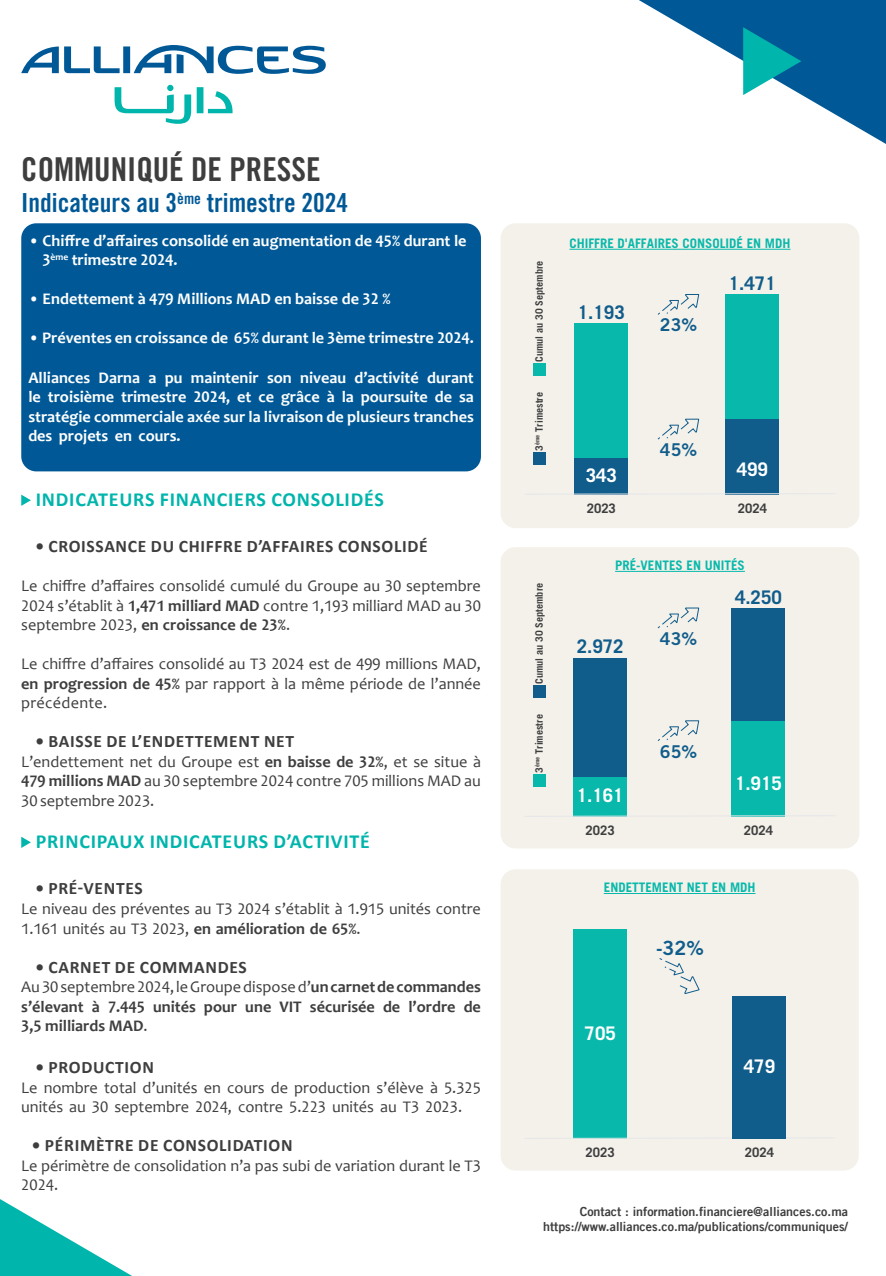
<style>
.page{position:relative;width:886px;height:1276px;background:#fff}
.page>*{position:absolute;margin:0;border:0;box-sizing:border-box;transform-origin:0 0}
.t1{font:32.88px "Trade Gothic LT Std Bd Cn 20";color:#3e3e3f}
.t2{font:26.25px "Trade Gothic LT Std Bd Cn 20";color:#005996}
.t3{font:700 20px "Calibri";letter-spacing:.04em;color:#00b5ac}
.t4{font:19.62px "Trade Gothic LT Std Bd 2";color:#105c8b}
.t5{font:700 18.75px "Trade Gothic LT Std";color:#fff}
.t6{font:700 18.75px "Trade Gothic LT Std";color:#105c8b}
.t7{font:17.62px "Trade Gothic LT Std Bd 2";color:#105c8b}
.t8{font:700 17.5px "Calibri";letter-spacing:.04em;color:#3e3e3f}
.t9{font:16.25px/19.5px "Candara";color:#3e3e3f}
.t10{font:700 16.25px/19.5px "Candara";color:#fff}
.t11{font:700 16.25px "Candara";color:#3e3e3f}
.t12{font:15.25px "Trade Gothic LT Std Bd Cn 20";color:#005996}
.t13{font:700 13.12px "Trade Gothic LT Std";color:#08b9ab}
.t14{font:700 13.12px "Trade Gothic LT Std";color:#3e3e3f}
.t15{font:12.5px "Trade Gothic LT Bold Two";color:#3e3e3f}
.t16{font:700 10.25px "Trade Gothic LT Std";color:#3e3e3f}
.t17{font:700 9.5px "Candara";color:#fff}
.t18{font:700 6px "Trade Gothic LT Std";color:#3e3e3f}
.s1{font-weight:700}
.s2{font-weight:400}
</style>
<div class="page">
<svg style="left:0;top:1199px;width:132px;height:77px"></svg>
<svg style="left:639px;top:0;width:247px;height:144px"></svg>
<svg style="left:21px;top:494px;width:10px;height:12px"></svg>
<svg style="left:21px;top:836px;width:10px;height:12px"></svg>
<div style="left:21px;top:223px;width:460px;height:248px;background:#005996;border-radius:15px"></div>
<div style="left:500px;top:223px;width:359px;height:305px;background:#f4f1ea;border-radius:15px"></div>
<div style="left:575px;top:323px;width:53px;height:135px;background:#08b9ab"></div>
<div style="left:575px;top:458px;width:53px;height:36px;background:#105c8b"></div>
<div style="left:726px;top:294px;width:53px;height:151px;background:#08b9ab"></div>
<div style="left:726px;top:419px;width:53px;height:75px;background:#105c8b"></div>
<hr style="left:569px;top:249px;width:221px;height:1px;background:#08b9ab">
<svg style="left:525px;top:492px;width:310px;height:3px"></svg>
<svg style="left:657px;top:294px;width:42px;height:21px"></svg>
<svg style="left:657px;top:418px;width:42px;height:22px"></svg>
<div style="left:533px;top:452px;width:13px;height:13px;background:#105c8b"></div>
<div style="left:533px;top:363px;width:13px;height:13px;background:#08b9ab"></div>
<div style="left:500px;top:869px;width:359px;height:301px;background:#f4f1ea;border-radius:15px"></div>
<div style="left:574px;top:929px;width:53px;height:209px;background:#08b9ab"></div>
<svg style="left:524px;top:1136px;width:262px;height:3px"></svg>
<div style="left:733px;top:996px;width:53px;height:142px;background:#105c8b"></div>
<hr style="left:604px;top:893px;width:151px;height:1px;background:#08b9ab">
<svg style="left:659px;top:958px;width:41px;height:36px"></svg>
<div style="left:500px;top:547px;width:359px;height:301px;background:#f4f1ea;border-radius:15px"></div>
<div style="left:574px;top:658px;width:53px;height:119px;background:#105c8b"></div>
<div style="left:574px;top:777px;width:53px;height:39px;background:#08b9ab"></div>
<svg style="left:657px;top:607px;width:42px;height:22px"></svg>
<svg style="left:657px;top:720px;width:42px;height:21px"></svg>
<div style="left:732px;top:608px;width:53px;height:143px;background:#105c8b"></div>
<div style="left:732px;top:721px;width:53px;height:95px;background:#08b9ab"></div>
<hr style="left:615px;top:571px;width:130px;height:1px;background:#08b9ab">
<svg style="left:525px;top:814px;width:310px;height:3px"></svg>
<div style="left:533px;top:774px;width:13px;height:13px;background:#08b9ab"></div>
<div style="left:533px;top:685px;width:13px;height:13px;background:#105c8b"></div>
<div style="left:123px;top:46px;width:7px;height:27px;background:#005996"></div>
<svg style="left:134px;top:45px;width:192px;height:29px"></svg>
<svg style="left:21px;top:46px;width:99px;height:27px"></svg>
<div style="left:197px;top:87px;width:6px;height:26px;background:#00b5ac"></div>
<svg style="left:208px;top:91px;width:25px;height:22px"></svg>
<svg style="left:115px;top:85px;width:76px;height:39px"></svg>
<p class="t1" style="left:21px;top:149px;width:301px">COMMUNIQUÉ DE PRESSE</p>
<p class="t2" style="left:207px;top:187px;width:143px">trimestre 2024</p>
<p class="t12" style="left:177px;top:189px;width:25px">ème</p>
<p class="t2" style="left:21px;top:187px;width:157px">Indicateurs au 3</p>
<p class="t10" style="left:28px;top:231px;width:440px">• Chiffre ’d affaires consolidé en augmentation de 45% durant le</p>
<p class="t10" style="left:72px;top:250px;width:107px">trimestre 2024.</p>
<p class="t17" style="left:51px;top:251px;width:19px">ème</p>
<p class="t10" style="left:42px;top:250px;width:10px">3</p>
<p class="t10" style="left:28px;top:289px;width:364px">• Endettement à 479 Millions MAD en baisse de 32 %</p>
<p class="t10" style="left:28px;top:328px;width:447px">• Préventes en croissance de 65% durant le 3ème trimestre 2024.</p>
<p class="t10" style="left:427px;top:367px;width:48px">durant</p>
<p class="t10" style="left:354px;top:367px;width:66px">’d activité</p>
<p class="t10" style="left:28px;top:367px;width:447px">Alliances<br>le troisième trimestre 2024, et ce grâce à la poursuite de sa stratégie commerciale axée sur la livraison de plusieurs tranches des projets en cours.</p>
<p class="t10" style="left:191px;top:367px;width:69px">maintenir</p>
<p class="t10" style="left:300px;top:367px;width:48px">niveau</p>
<p class="t10" style="left:99px;top:367px;width:43px">Darna</p>
<p class="t10" style="left:267px;top:367px;width:26px">son</p>
<p class="t10" style="left:148px;top:367px;width:9px">a</p>
<p class="t10" style="left:165px;top:367px;width:19px">pu</p>
<p class="t3" style="left:36px;top:486px;width:350px">INDICATEURS FINANCIERS CONSOLIDÉS</p>
<p class="t8" style="left:35px;top:535px;width:394px">• CROISSANCE DU CHIFFRE D’AFFAIRES CONSOLIDÉ</p>
<p class="t9" style="left:21px;top:576px;width:461px;text-align:justify">Le chiffre ’d affaires consolidé cumulé du Groupe au 30 septembre 2024 ’s établit à <span class="s1">1,471 milliard MAD</span> contre 1,193 milliard MAD au 30 septembre 2023, <span class="s1">en croissance de 23%</span>.</p>
<p class="t9" style="left:21px;top:654px;width:461px;text-align:justify">Le chiffre ’d affaires consolidé au 3T 2024 est de 499 millions MAD, <span class="s1">en progression de 45%</span> par rapport laà même période de ’l année précédente.</p>
<p class="t8" style="left:35px;top:730px;width:260px">• BAISSE DE ’L ENDETTEMENT NET</p>
<p class="t9" style="left:21px;top:752px;width:461px">’L endettement net du Groupe est <span class="s1">en baisse de 32%</span>, et se situe à</p>
<p class="t9" style="left:21px;top:771px;width:461px"><span class="s1">479 millions MAD</span> au 30 septembre 2024 contre 705 millions MAD au<br>30septembre2023.</p>
<p class="t3" style="left:36px;top:828px;width:336px">PRINCIPAUX INDICATEURS D’ACTIVITÉ</p>
<p class="t8" style="left:35px;top:877px;width:109px">• PRÉ-VENTES</p>
<p class="t9" style="left:21px;top:899px;width:461px">Le niveau des préventes au 3T 2024 ’s établit à 1.915 unités contre<br>1.161 unités au 3T 2023, <span class="s1">en amélioration de 65%</span>.</p>
<p class="t8" style="left:35px;top:955px;width:213px">• CARNET DE COMMANDES</p>
<p class="t9" style="left:21px;top:977px;width:461px;text-align:right">Au30septembre2024,leGroupedispose ’d <span class="s1">uncarnetdecommandes de</span></p>
<p class="t11" style="left:21px;top:996px;width:64px">’s élevant</p>
<p class="t11" style="left:21px;top:1015px;width:128px">3,5 milliards MAD<span class="s2">.</span></p>
<p class="t8" style="left:35px;top:1056px;width:120px">• PRODUCTION</p>
<p class="t9" style="left:21px;top:1077px;width:461px">Le nombre total ’d unités en cours de production ’s élève à 5.325 unités au 30 septembre 2024, contre 5.223 unités au 3T 2023.</p>
<p class="t8" style="left:32px;top:1134px;width:262px">• PÉRIMÈTRE DE CONSOLIDATION</p>
<p class="t9" style="left:21px;top:1155px;width:461px">Le périmètre de consolidation a’n pas subi de variation durant le 3T<br>2024.</p>
<p class="t11" style="left:408px;top:996px;width:49px">’l ordre</p>
<p class="t11" style="left:383px;top:996px;width:19px">de</p>
<p class="t11" style="left:92px;top:996px;width:9px">à</p>
<p class="t11" style="left:153px;top:996px;width:44px">unités</p>
<p class="t11" style="left:310px;top:996px;width:66px">sécurisée</p>
<p class="t11" style="left:108px;top:996px;width:38px">7.445</p>
<p class="t11" style="left:279px;top:996px;width:24px">VIT</p>
<p class="t11" style="left:204px;top:996px;width:35px">pour</p>
<p class="t11" style="left:245px;top:996px;width:28px">une</p>
<p class="t13" style="left:569px;top:235px;width:222px">CHIFFRE 'D AFFAIRES CONSOLIDÉ EN MDH</p>
<p class="t16" style="left:533px;top:362px;width:103px;rotate:-90deg">Cumul au 30 Septembre</p>
<p class="t16" style="left:533px;top:432px;width:41px;rotate:-90deg">Trimestre</p>
<p class="t18" style="left:534px;top:445px;width:12px;rotate:-90deg">ème</p>
<p class="t6" style="left:578px;top:300px;width:48px">1.193</p>
<p class="t7" style="left:660px;top:314px;width:39px">23%</p>
<p class="t16" style="left:533px;top:450px;width:7px;rotate:-90deg">3</p>
<p class="t7" style="left:660px;top:439px;width:39px">45%</p>
<p class="t5" style="left:586px;top:463px;width:33px">343</p>
<p class="t14" style="left:587px;top:500px;width:31px">2023</p>
<p class="t6" style="left:729px;top:272px;width:48px">1.471</p>
<p class="t5" style="left:737px;top:457px;width:33px">499</p>
<p class="t14" style="left:738px;top:500px;width:31px">2024</p>
<p class="t16" style="left:533px;top:684px;width:103px;rotate:-90deg">Cumul au 30 Septembre</p>
<p class="t16" style="left:533px;top:754px;width:41px;rotate:-90deg">Trimestre</p>
<p class="t18" style="left:534px;top:767px;width:12px;rotate:-90deg">ème</p>
<p class="t16" style="left:533px;top:772px;width:7px;rotate:-90deg">3</p>
<p class="t13" style="left:615px;top:557px;width:131px">PRÉ-VENTES EN UNITÉS</p>
<p class="t6" style="left:577px;top:635px;width:48px">2.972</p>
<p class="t5" style="left:577px;top:784px;width:48px">1.161</p>
<p class="t14" style="left:586px;top:822px;width:31px">2023</p>
<p class="t7" style="left:660px;top:628px;width:39px">43%</p>
<p class="t7" style="left:660px;top:740px;width:39px">65%</p>
<p class="t6" style="left:735px;top:586px;width:48px">4.250</p>
<p class="t5" style="left:735px;top:771px;width:48px">1.915</p>
<p class="t14" style="left:744px;top:822px;width:31px">2024</p>
<p class="t13" style="left:604px;top:879px;width:153px">ENDETTEMENT NET EN MDH</p>
<p class="t5" style="left:584px;top:1021px;width:33px">705</p>
<p class="t14" style="left:586px;top:1144px;width:31px">2023</p>
<p class="t4" style="left:656px;top:935px;width:49px">-32%</p>
<p class="t5" style="left:744px;top:1054px;width:33px">479</p>
<p class="t14" style="left:745px;top:1144px;width:31px">2024</p>
<p class="t15" style="left:580px;top:1203px;width:270px">Contact : information.financiere@alliances.co.ma</p>
<p class="t15" style="left:543px;top:1218px;width:306px">https://www.alliances.co.ma/publications/communiques/</p>
</div>
